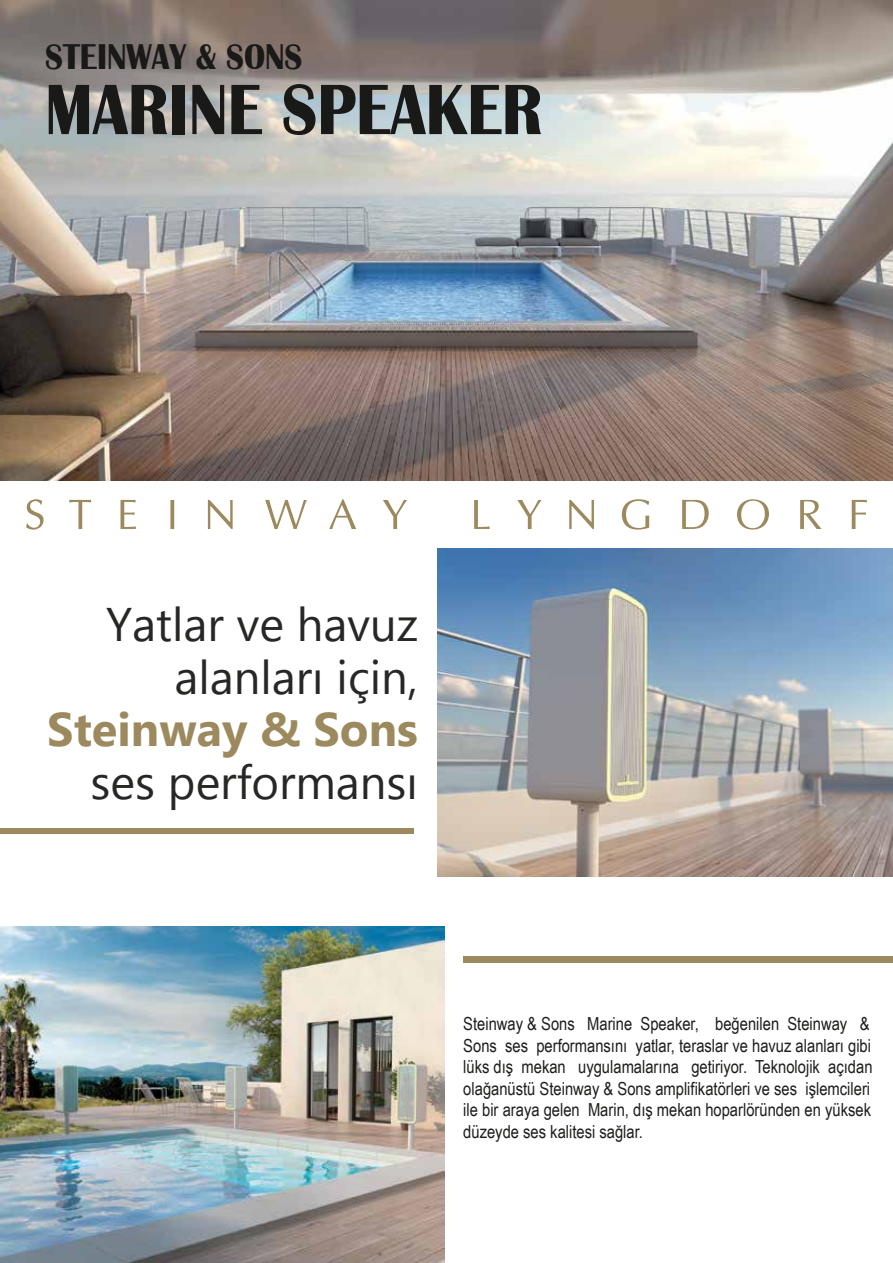
<style>
.page{position:relative;width:893px;height:1263px;background:#fff}
.page>*{position:absolute;margin:0;border:0;box-sizing:border-box;transform-origin:0 0}
.t1{font:700 73.8px "Britannic";color:#191918;scale:.88 1}
.t2{font:47.1px/52.7px "Gadugi";color:#282725;text-align:right}
.t3{font:700 47.1px "Gadugi";color:#9c8a5e}
.t4{font:700 36.9px "Britannic";color:#191918;scale:.88 1}
.t5{font:18px/21.6px "Arial Narrow";color:#1d1d1b}
</style>
<div class="page">
<img style="left:0;top:0;width:893px;height:480px">
<svg style="left:26px;top:499px;width:18px;height:31px"></svg>
<svg style="left:69px;top:500px;width:22px;height:29px"></svg>
<svg style="left:121px;top:500px;width:15px;height:29px"></svg>
<svg style="left:170px;top:500px;width:4px;height:29px"></svg>
<svg style="left:208px;top:500px;width:25px;height:29px"></svg>
<svg style="left:265px;top:500px;width:42px;height:29px"></svg>
<svg style="left:329px;top:499px;width:27px;height:30px"></svg>
<svg style="left:383px;top:500px;width:24px;height:29px"></svg>
<svg style="left:474px;top:500px;width:16px;height:29px"></svg>
<svg style="left:517px;top:500px;width:25px;height:29px"></svg>
<svg style="left:569px;top:500px;width:25px;height:29px"></svg>
<svg style="left:622px;top:499px;width:27px;height:31px"></svg>
<svg style="left:682px;top:499px;width:27px;height:30px"></svg>
<svg style="left:737px;top:499px;width:32px;height:31px"></svg>
<svg style="left:800px;top:500px;width:22px;height:29px"></svg>
<svg style="left:852px;top:500px;width:15px;height:29px"></svg>
<div style="left:0;top:828px;width:414px;height:5px;background:#9c8a5e"></div>
<div style="left:463px;top:957px;width:430px;height:6px;background:#9c8a5e"></div>
<img style="left:438px;top:548px;width:455px;height:329px">
<img style="left:0;top:926px;width:445px;height:337px">
<h3 class="t4" style="left:45px;top:36px;width:294px">STEINWAY &amp; SONS</h3>
<h1 class="t1" style="left:45px;top:68px;width:567px">MARINE SPEAKER</h1>
<h2 class="t2" style="left:106px;top:598px;width:313px">Yatlar ve havuz alanları için,</h2>
<h2 class="t3" style="left:47px;top:701px;width:372px">Steinway &amp; Sons</h2>
<h2 class="t2" style="left:91px;top:756px;width:329px">ses performansı</h2>
<p class="t5" style="left:463px;top:1012px;width:411px">Steinway &amp; Sons Marine Speaker, beğenilen Steinway &amp; Sons ses performansını yatlar, teraslar ve havuz alanları gibi lüks dış mekan uygulamalarına getiriyor. Teknolojik açıdan olağanüstü Steinway &amp; Sons amplifikatörleri ve ses işlemcileri ile bir araya gelen Marin, dış mekan hoparlöründen en yüksek düzeyde ses kalitesi sağlar.</p>
</div>
